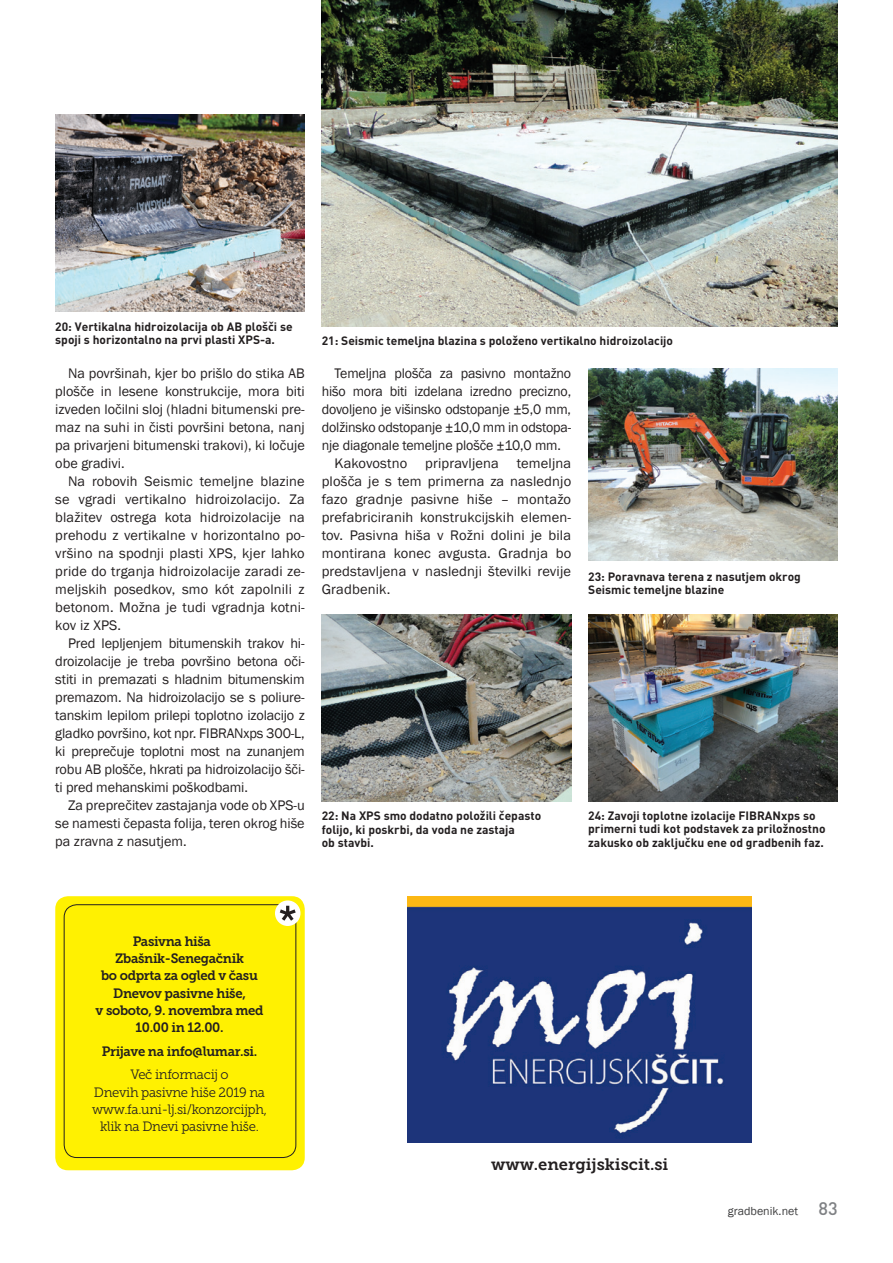
<style>
.page{position:relative;width:893px;height:1263px;background:#fff}
.page>*{position:absolute;margin:0;border:0;box-sizing:border-box;transform-origin:0 0}
.t1{font:16.5px "Museo Slab 700";color:#231f20}
.t2{font:14.25px/18px "Franklin Gothic";letter-spacing:-.01em;color:#231f20;text-align:justify}
.t3{font:14.25px "Franklin Gothic";letter-spacing:.01em;color:#231f20}
.t4{font:13.5px "Museo Slab 700";letter-spacing:-.025em;color:#231f20}
.t5{font:13.5px/17.2px "Museo Slab 300";letter-spacing:-.025em;color:#231f20;text-align:center}
.t6{font:600 12px/13.5px "DIN";color:#231f20}
.t7{font:12px "Franklin Gothic";color:#3e3e3f}
.s1{font-family:"DINS";font-weight:500;font-size:18px;color:#808285}
</style>
<div class="page">
<img style="left:408px;top:897px;width:344px;height:245px">
<div style="left:55px;top:896px;width:250px;height:274px;background:#fff101;border-radius:13px"></div>
<div style="left:64px;top:904px;width:232px;height:254px;border:1px solid #231f20;border-radius:13px"></div>
<div style="left:275px;top:900px;width:25px;height:26px;background:#fff;border-radius:50%"></div>
<svg style="left:280px;top:906px;width:16px;height:15px"></svg>
<img style="left:55px;top:115px;width:250px;height:197px">
<img style="left:322px;top:0;width:516px;height:326px">
<img style="left:322px;top:615px;width:249px;height:187px">
<img style="left:588px;top:368px;width:250px;height:192px">
<img style="left:588px;top:614px;width:250px;height:187px">
<p class="t6" style="left:55px;top:319px;width:239px">20: Vertikalna hidroizolacija ob AB plošči se spoji s horizontalno na prvi plasti XPS-a.</p>
<p class="t6" style="left:322px;top:333px;width:353px">21: Seismic temeljna blazina s položeno vertikalno hidroizolacijo</p>
<p class="t2" style="left:55px;top:365px;width:251px;text-indent:13px">Na površinah, kjer bo prišlo do stika AB plošče in lesene konstrukcije, mora biti izveden ločilni sloj (hladni bitumenski pre&shy;maz na suhi in čisti površini betona, nanj pa privarjeni bitumenski trakovi), ki ločuje obe gradivi.</p>
<p class="t2" style="left:55px;top:473px;width:251px;text-indent:13px">Na robovih Seismic temeljne blazine se vgradi vertikalno hidroizolacijo. Za blažitev ostrega kota hidroizolacije na prehodu z vertikalne v horizontalno po&shy;vršino na spodnji plasti XPS, kjer lahko pride do trganja hidroizolacije zaradi ze&shy;meljskih posedkov, smo kót zapolnili z betonom. Možna je tudi vgradnja kotni&shy;kov iz XPS.</p>
<p class="t2" style="left:55px;top:635px;width:251px;text-indent:13px">Pred lepljenjem bitumenskih trakov hi&shy;droizolacije je treba površino betona oči&shy;stiti in premazati s hladnim bitumenskim premazom. Na hidroizolacijo se s poliure&shy;tanskim lepilom prilepi toplotno izolacijo z gladko površino, kot npr. FIBRANxps 300-L, ki preprečuje toplotni most na zunanjem robu AB plošče, hkrati pa hidroizolacijo šči&shy;ti pred mehanskimi poškodbami.</p>
<p class="t2" style="left:55px;top:797px;width:251px;text-indent:13px">Za preprečitev zastajanja vode ob XPS-u se namesti čepasta folija, teren okrog hiše pa zravna z nasutjem.</p>
<p class="t6" style="left:588px;top:808px;width:239px">24: Zavoji toplotne izolacije FIBRANxps so primerni tudi kot podstavek za priložnostno zakusko ob zaključku ene od gradbenih faz.</p>
<p class="t2" style="left:334px;top:365px;width:238px">Temeljna plošča za pasivno montažno</p>
<p class="t2" style="left:322px;top:383px;width:251px">hišo mora biti izdelana izredno precizno,</p>
<p class="t2" style="left:322px;top:401px;width:251px">dovoljeno je višinsko odstopanje ±5,0 mm,</p>
<p class="t2" style="left:322px;top:419px;width:251px">dolžinsko odstopanje ±10,0 mm in odstopa-</p>
<p class="t2" style="left:322px;top:437px;width:241px">nje diagonale temeljne plošče ±10,0 mm.</p>
<p class="t3" style="left:334px;top:454px;width:74px">Kakovostno</p>
<p class="t3" style="left:425px;top:454px;width:75px">pripravljena</p>
<p class="t2" style="left:322px;top:455px;width:251px;text-indent:195px">temeljna plošča je s tem primerna za naslednjo fazo gradnje pasivne hiše – montažo prefabriciranih konstrukcijskih elemen&shy;tov. Pasivna hiša v Rožni dolini je bila montirana konec avgusta. Gradnja bo predstavljena v naslednji številki revije Gradbenik.</p>
<p class="t6" style="left:588px;top:569px;width:214px">23: Poravnava terena z nasutjem okrog<br>Seismic temeljne blazine</p>
<p class="t6" style="left:322px;top:808px;width:221px">22: Na XPS smo dodatno položili čepasto folijo, ki poskrbi, da voda ne zastaja<br>ob stavbi.</p>
<p class="t4" style="left:133px;top:933px;width:80px">Pasivna hiša</p>
<p class="t4" style="left:115px;top:951px;width:130px">Zbašnik-Senegačnik</p>
<p class="t4" style="left:101px;top:968px;width:158px">bo odprta za ogled v času</p>
<p class="t4" style="left:113px;top:985px;width:134px">Dnevov pasivne hiše,</p>
<p class="t4" style="left:96px;top:1002px;width:170px">v soboto, 9. novembra med</p>
<p class="t4" style="left:136px;top:1020px;width:89px">10.00 in 12.00.</p>
<p class="t4" style="left:102px;top:1043px;width:157px">Prijave na info@lumar.si.</p>
<p class="t5" style="left:92px;top:1066px;width:176px">Več informacij o<br>Dnevih pasivne hiše 2019 na www.fa.uni-lj.si/konzorcijph, klik na Dnevi pasivne hiše.</p>
<p class="t1" style="left:491px;top:1155px;width:179px">www.energijskiscit.si</p>
<p class="t7" style="left:728px;top:1204px;width:111px">gradbenik.net <span class="s1">83</span></p>
</div>
